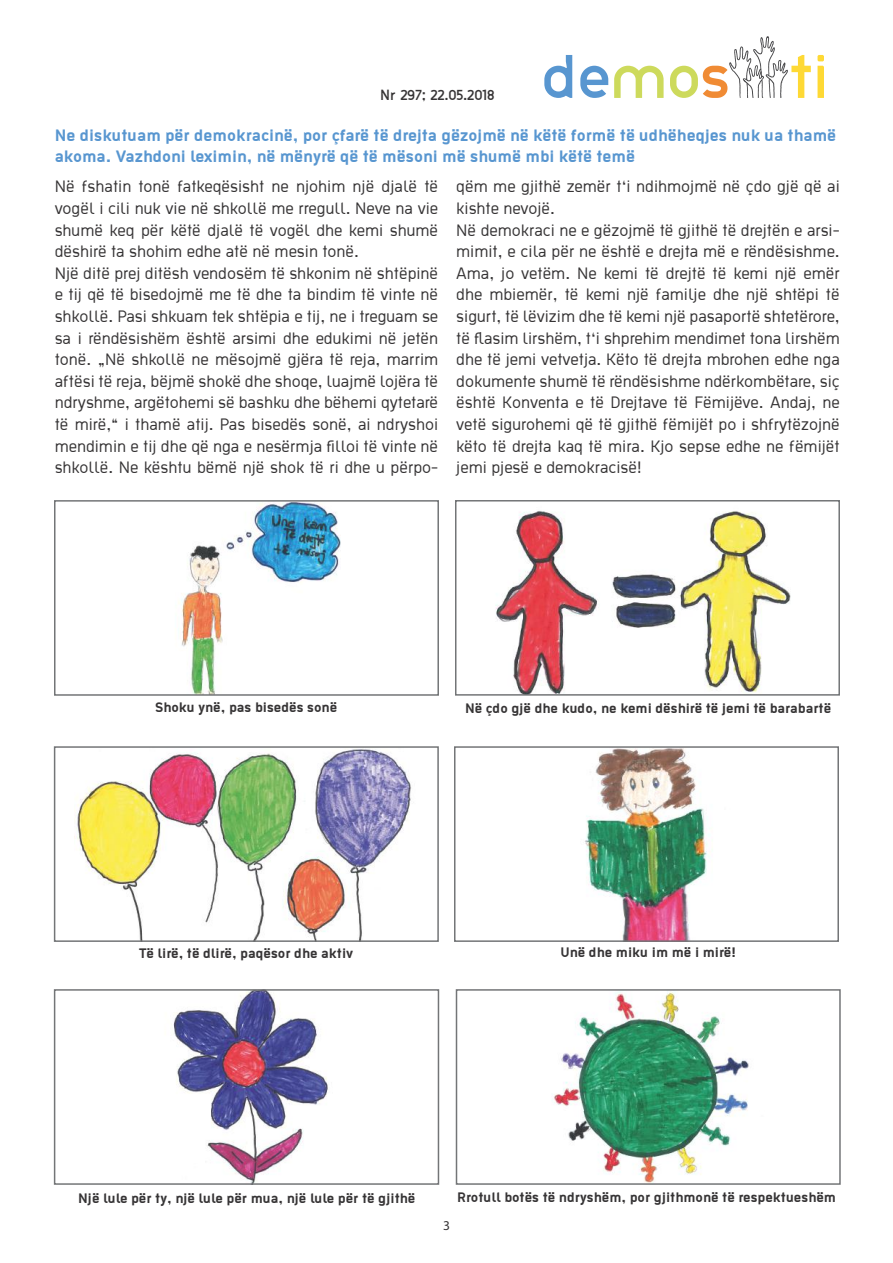
<style>
.page{position:relative;width:893px;height:1263px;background:#fff}
.page>*{position:absolute;margin:0;border:0;box-sizing:border-box;transform-origin:0 0}
.t1{font:18px/21.6px "Ekstropia";color:#363435}
.t2{font:700 18px/21.6px "Ekstropia";color:#5896d0}
.t3{font:700 15px "Ekstropia";color:#363435}
.t4{font:13.5px "Thelbi Kujtesa";color:#363435}
.t5{font:13.5px "Myriad Pro";color:#363435}
</style>
<div class="page">
<svg style="left:544px;top:55px;width:28px;height:43px"></svg>
<svg style="left:580px;top:66px;width:28px;height:32px"></svg>
<svg style="left:614px;top:66px;width:50px;height:32px"></svg>
<svg style="left:817px;top:55px;width:7px;height:43px"></svg>
<svg style="left:670px;top:36px;width:141px;height:62px"></svg>
<img style="left:178px;top:503px;width:162px;height:190px">
<div style="left:54px;top:500px;width:385px;height:196px;border:2px solid #737577"></div>
<img style="left:495px;top:511px;width:296px;height:182px">
<div style="left:455px;top:500px;width:385px;height:196px;border:2px solid #737577"></div>
<img style="left:76px;top:749px;width:335px;height:190px">
<div style="left:54px;top:746px;width:385px;height:196px;border:2px solid #737577"></div>
<img style="left:585px;top:749px;width:125px;height:190px">
<div style="left:454px;top:746px;width:385px;height:196px;border:2px solid #737577"></div>
<img style="left:173px;top:992px;width:155px;height:190px">
<div style="left:54px;top:989px;width:385px;height:196px;border:2px solid #737577"></div>
<img style="left:552px;top:992px;width:197px;height:190px">
<div style="left:456px;top:989px;width:385px;height:196px;border:2px solid #737577"></div>
<p class="t4" style="left:380px;top:85px;width:116px">Nr 297; 22.05.2018</p>
<p class="t2" style="left:55px;top:123px;width:783px">Ne diskutuam për demokracinë, por çfarë të drejta gëzojmë në këtë formë të udhëheqjes nuk ua thamë akoma. Vazhdoni leximin, në mënyrë që të mësoni më shumë mbi këtë temë</p>
<p class="t1" style="left:55px;top:175px;width:385px">Në fshatin tonë fatkeqësisht ne njohim një djalë të vogël i cili nuk vie në shkollë me rregull. Neve na vie shumë keq për këtë djalë të vogël dhe kemi shumë dëshirë ta shohim edhe atë në mesin tonë.<br>Një ditë prej ditësh vendosëm të shkonim në shtëpinë e tij që të bisedojmë me të dhe ta bindim të vinte në shkollë. Pasi shkuam tek shtëpia e tij, ne i treguam se sa i rëndësishëm është arsimi dhe edukimi në jetën tonë. „Në shkollë ne mësojmë gjëra të reja, marrim aftësi të reja, bëjmë shokë dhe shoqe, luajmë lojëra të ndryshme, argëtohemi së bashku dhe bëhemi qytetarë të mirë,“ i thamë atij. Pas bisedës sonë, ai ndryshoi mendimin e tij dhe që nga e nesërmja filloi të vinte në shkollë. Ne kështu bëmë një shok të ri dhe u përpo-</p>
<p class="t1" style="left:456px;top:175px;width:385px">qëm me gjithë zemër t‘i ndihmojmë në çdo gjë që ai kishte nevojë.<br>Në demokraci ne e gëzojmë të gjithë të drejtën e arsi&shy;mimit, e cila për ne është e drejta më e rëndësishme.<br>Ama, jo vetëm. Ne kemi të drejtë të kemi një emër dhe mbiemër, të kemi një familje dhe një shtëpi të sigurt, të lëvizim dhe të kemi një pasaportë shtetërore, të flasim lirshëm, t‘i shprehim mendimet tona lirshëm dhe të jemi vetvetja. Këto të drejta mbrohen edhe nga dokumente shumë të rëndësishme ndërkombëtare, siç është Konventa e të Drejtave të Fëmijëve. Andaj, ne vetë sigurohemi që të gjithë fëmijët po i shfrytëzojnë këto të drejta kaq të mira. Kjo sepse edhe ne fëmijët jemi pjesë e demokracisë!</p>
<p class="t3" style="left:155px;top:698px;width:184px">Shoku ynë, pas bisedës sonë</p>
<p class="t3" style="left:465px;top:699px;width:368px">Në çdo gjë dhe kudo, ne kemi dëshirë të jemi të barabartë</p>
<p class="t3" style="left:139px;top:944px;width:216px">Të lirë, të dlirë, paqësor dhe aktiv</p>
<p class="t3" style="left:560px;top:943px;width:177px">Unë dhe miku im më i mirë!</p>
<p class="t3" style="left:78px;top:1189px;width:339px">Një lule për ty, një lule për mua, një lule për të gjithë</p>
<p class="t3" style="left:457px;top:1188px;width:380px">Rrotull botës të ndryshëm, por gjithmonë të respektueshëm</p>
<p class="t5" style="left:443px;top:1217px;width:8px">3</p>
</div>
